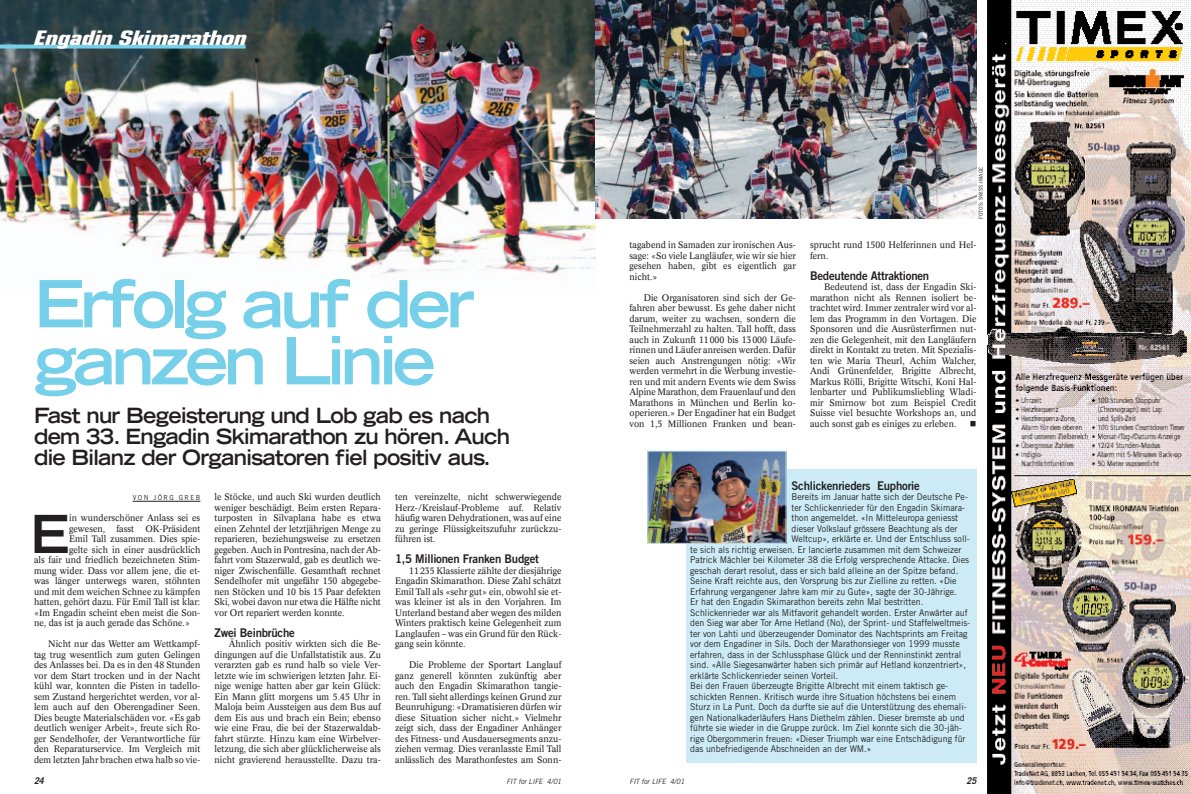
<style>
.page{position:relative;width:1191px;height:794px;background:#fff}
.page>*{position:absolute;margin:0;border:0;box-sizing:border-box;transform-origin:0 0}
.t1{font:700 expanded 65px/57px "Trade Gothic LH";letter-spacing:-.07em;color:#76d0e9}
.t2{font:700 expanded 52.4px "Trade Gothic LH";color:#231f20;scale:.95 1}
.t3{font:700 expanded 21px/21px "Trade Gothic LH";letter-spacing:-.035em;color:#231f20;scale:.95 1}
.t4{font:italic 700 condensed 20px "Eurostile";color:#fff;scale:1.4 1}
.t5{font:12px "Trade Gothic Bold Two";letter-spacing:-.02em;color:#231f20;scale:.95 1}
.t6{font:9.2px/10.5px "Concorde";color:#231f20;text-align:justify;scale:.95 1}
.t7{font:9.2px "Trade Gothic";color:#231f20;scale:.95 1}
.t8{font:italic 700 9.2px "Trade Gothic";color:#231f20;scale:.95 1}
.t9{font:italic 7.2px "Trade Gothic";color:#231f20;scale:.95 1}
.t10{font:7px "Trade Gothic";letter-spacing:.215em;color:#231f20;scale:.95 1}
.t11{font:5.5px "Trade Gothic";color:#231f20;scale:.95 1}
</style>
<div class="page">
<img style="left:0;top:1px;width:595px;height:282px">
<svg style="left:0;top:45px;width:245px;height:4px"></svg>
<hr style="left:133px;top:501px;width:67px;height:1px;background:#231f20">
<div style="left:686px;top:469px;width:290px;height:294px;background:#ccebf6"></div>
<img style="left:649px;top:453px;width:135px;height:89px">
<div style="left:647px;top:451px;width:139px;height:93px;border:1px solid #ccebf6"></div>
<img style="left:595px;top:1px;width:381px;height:218px">
<img style="left:987px;top:1px;width:204px;height:793px">
<h3 class="t4" style="left:33px;top:30px;width:157px">Engadin Skimarathon</h3>
<h1 class="t1" style="left:34px;top:281px;width:442px">Erfolg auf der ganzen Linie</h1>
<h3 class="t3" style="left:34px;top:407px;width:502px">Fast nur Begeisterung und Lob gab es nach dem 33. Engadin Skimarathon zu hören. Auch die Bilanz der Organisatoren fiel positiv aus.</h3>
<p class="t10" style="left:133px;top:495px;width:73px">VON JÖRG GREB</p>
<h2 class="t2" style="left:30px;top:514px;width:42px">E</h2>
<p class="t6" style="left:69px;top:513px;width:140px">in wunderschöner Anlass sei es</p>
<p class="t6" style="left:69px;top:524px;width:140px">gewesen, fasst OK-Präsident</p>
<p class="t6" style="left:69px;top:534px;width:140px">Emil Tall zusammen. Dies spie-</p>
<p class="t6" style="left:69px;top:545px;width:140px">gelte sich in einer ausdrücklich</p>
<p class="t6" style="left:34px;top:555px;width:177px">als fair und friedlich bezeichneten Stim-</p>
<p class="t6" style="left:34px;top:566px;width:177px">mung wider. Dass vor allem jene, die et-</p>
<p class="t6" style="left:34px;top:576px;width:177px">was länger unterwegs waren, stöhnten</p>
<p class="t6" style="left:34px;top:587px;width:177px">und mit dem weichen Schnee zu kämpfen</p>
<p class="t6" style="left:34px;top:597px;width:177px">hatten, gehört dazu. Für Emil Tall ist klar:</p>
<p class="t6" style="left:34px;top:608px;width:177px">«Im Engadin scheint eben meist die Son-</p>
<p class="t6" style="left:34px;top:618px;width:166px">ne, das ist ja auch gerade das Schöne.»</p>
<p class="t6" style="left:34px;top:639px;width:177px;text-indent:14px">Nicht nur das Wetter am Wettkampf&shy;tag trug wesentlich zum guten Gelingen des Anlasses bei. Da es in den 48 Stunden vor dem Start trocken und in der Nacht kühl war, konnten die Pisten in tadello&shy;sem Zustand hergerichtet werden, vor al&shy;lem auch auf den Oberengadiner Seen.<br>Dies beugte Materialschäden vor. «Es gab deutlich weniger Arbeit», freute sich Ro&shy;ger Sendelhofer, der Verantwortliche für den Reparaturservice. Im Vergleich mit dem letzten Jahr brachen etwa halb so vie-</p>
<p class="t6" style="left:214px;top:492px;width:177px">le Stöcke, und auch Ski wurden deutlich weniger beschädigt. Beim ersten Repara&shy;turposten in Silvaplana habe es etwa einen Zehntel der letztjährigen Menge zu reparieren, beziehungsweise zu ersetzen gegeben. Auch in Pontresina, nach der Ab&shy;fahrt vom Stazerwald, gab es deutlich we&shy;niger Zwischenfälle. Gesamthaft rechnet Sendelhofer mit ungefähr 150 abgegebe&shy;nen Stöcken und 10 bis 15 Paar defekten Ski, wobei davon nur etwa die Hälfte nicht vor Ort repariert werden konnte.</p>
<h3 class="t5" style="left:214px;top:628px;width:86px">Zwei Beinbrüche</h3>
<p class="t6" style="left:214px;top:639px;width:177px;text-indent:14px">Ähnlich positiv wirkten sich die Be&shy;dingungen auf die Unfallstatistik aus. Zu verarzten gab es rund halb so viele Ver&shy;letzte wie im schwierigen letzten Jahr. Ei&shy;nige wenige hatten aber gar kein Glück:<br>Ein Mann glitt morgens um 5.45 Uhr in Maloja beim Aussteigen aus dem Bus auf dem Eis aus und brach ein Bein; ebenso wie eine Frau, die bei der Stazerwaldab&shy;fahrt stürzte. Hinzu kam eine Wirbelver&shy;letzung, die sich aber glücklicherweise als nicht gravierend herausstellte. Dazu tra-</p>
<p class="t6" style="left:395px;top:492px;width:177px">ten vereinzelte, nicht schwerwiegende Herz-/Kreislauf-Probleme auf. Relativ häufig waren Dehydrationen, was auf eine zu geringe Flüssigkeitszufuhr zurückzu&shy;führen ist.</p>
<h3 class="t5" style="left:395px;top:554px;width:153px">1,5 Millionen Franken Budget</h3>
<p class="t6" style="left:395px;top:566px;width:177px;text-indent:14px">11235 Klassierte zählte der diesjährige Engadin Skimarathon. Diese Zahl schätzt Emil Tall als «sehr gut» ein, obwohl sie et&shy;was kleiner ist als in den Vorjahren. Im Unterland bestand aber wegen des milden Winters praktisch keine Gelegenheit zum Langlaufen – was ein Grund für den Rück&shy;gang sein könnte.</p>
<p class="t6" style="left:395px;top:660px;width:177px;text-indent:14px">Die Probleme der Sportart Langlauf ganz generell könnten zukünftig aber auch den Engadin Skimarathon tangie&shy;ren. Tall sieht allerdings keinen Grund zur Beunruhigung: «Dramatisieren dürfen wir diese Situation sicher nicht.» Vielmehr zeigt sich, dass der Engadiner Anhänger des Fitness- und Ausdauersegments anzu&shy;ziehen vermag. Dies veranlasste Emil Tall anlässlich des Marathonfestes am Sonn-</p>
<p class="t6" style="left:629px;top:240px;width:177px">tagabend in Samaden zur ironischen Aus&shy;sage: «So viele Langläufer, wie wir sie hier gesehen haben, gibt es eigentlich gar nicht.»</p>
<p class="t6" style="left:629px;top:293px;width:177px;text-indent:14px">Die Organisatoren sind sich der Ge&shy;fahren aber bewusst. Es gehe daher nicht darum, weiter zu wachsen, sondern die Teilnehmerzahl zu halten. Tall hofft, dass auch in Zukunft 11000 bis 13000 Läufe&shy;rinnen und Läufer anreisen werden. Dafür seien auch Anstrengungen nötig: «Wir werden vermehrt in die Werbung investie&shy;ren und mit andern Events wie dem Swiss Alpine Marathon, dem Frauenlauf und den Marathons in München und Berlin ko&shy;operieren.» Der Engadiner hat ein Budget von 1,5 Millionen Franken und bean-</p>
<p class="t11" style="left:978px;top:219px;width:57px;rotate:-90deg">FOTOS: SWISS-IMAGE</p>
<p class="t6" style="left:810px;top:240px;width:177px">sprucht rund 1500 Helferinnen und Hel&shy;fern.</p>
<h3 class="t5" style="left:810px;top:271px;width:127px">Bedeutende Attraktionen</h3>
<p class="t6" style="left:810px;top:282px;width:177px;text-indent:14px">Bedeutend ist, dass der Engadin Ski&shy;marathon nicht als Rennen isoliert be&shy;trachtet wird. Immer zentraler wird vor al&shy;lem das Programm in den Vortagen. Die Sponsoren und die Ausrüsterfirmen nut&shy;zen die Gelegenheit, mit den Langläufern direkt in Kontakt zu treten. Mit Spezialis&shy;ten wie Maria Theurl, Achim Walcher, Andi Grünenfelder, Brigitte Albrecht, Markus Rölli, Brigitte Witschi, Koni Hal&shy;lenbarter und Publikumsliebling Wladi&shy;mir Smirnow bot zum Beispiel Credit Suisse viel besuchte Workshops an, und auch sonst gab es einiges zu erleben.</p>
<h3 class="t5" style="left:791px;top:481px;width:137px">Schlickenrieders Euphorie</h3>
<p class="t7" style="left:791px;top:493px;width:187px">Bereits im Januar hatte sich der Deutsche Pe-</p>
<p class="t7" style="left:791px;top:504px;width:184px">ter Schlickenrieder für den Engadin Skimara-</p>
<p class="t7" style="left:791px;top:514px;width:177px">thon angemeldet. «In Mitteleuropa geniesst</p>
<p class="t7" style="left:791px;top:525px;width:176px">dieser Volkslauf grössere Beachtung als der</p>
<p class="t7" style="left:791px;top:535px;width:189px">Weltcup», erklärte er. Und der Entschluss soll-</p>
<p class="t7" style="left:690px;top:546px;width:287px">te sich als richtig erweisen. Er lancierte zusammen mit dem Schweizer</p>
<p class="t7" style="left:690px;top:556px;width:295px">Patrick Mächler bei Kilometer 38 die Erfolg versprechende Attacke. Dies</p>
<p class="t7" style="left:690px;top:567px;width:284px">geschah derart resolut, dass er sich bald alleine an der Spitze befand.</p>
<p class="t7" style="left:690px;top:577px;width:282px">Seine Kraft reichte aus, den Vorsprung bis zur Zielline zu retten. «Die</p>
<p class="t7" style="left:690px;top:588px;width:282px">Erfahrung vergangener Jahre kam mir zu Gute», sagte der 30-Jährige.</p>
<p class="t7" style="left:690px;top:598px;width:247px">Er hat den Engadin Skimarathon bereits zehn Mal bestritten.</p>
<p class="t7" style="left:690px;top:609px;width:294px">Schlickenrieder war als Mitfavorit gehandelt worden. Erster Anwärter auf</p>
<p class="t7" style="left:690px;top:619px;width:296px">den Sieg war aber Tor Arne Hetland (No), der Sprint- und Staffelweltmeis-</p>
<p class="t7" style="left:690px;top:630px;width:293px">ter von Lahti und überzeugender Dominator des Nachtsprints am Freitag</p>
<p class="t7" style="left:690px;top:640px;width:285px">vor dem Engadiner in Sils. Doch der Marathonsieger von 1999 musste</p>
<p class="t7" style="left:690px;top:651px;width:287px">erfahren, dass in der Schlussphase Glück und der Renninstinkt zentral</p>
<p class="t7" style="left:690px;top:661px;width:292px">sind. «Alle Siegesanwärter haben sich primär auf Hetland konzentriert»,</p>
<p class="t7" style="left:690px;top:672px;width:157px">erklärte Schlickenrieder seinen Vorteil.</p>
<p class="t7" style="left:690px;top:682px;width:273px">Bei den Frauen überzeugte Brigitte Albrecht mit einem taktisch ge-</p>
<p class="t7" style="left:690px;top:693px;width:281px">schickten Rennen. Kritisch wurde ihre Situation höchstens bei einem</p>
<p class="t7" style="left:690px;top:703px;width:292px">Sturz in La Punt. Doch da durfte sie auf die Unterstützung des ehemali-</p>
<p class="t7" style="left:690px;top:714px;width:290px">gen Nationalkaderläufers Hans Diethelm zählen. Dieser bremste ab und</p>
<p class="t7" style="left:690px;top:724px;width:287px">führte sie wieder in die Gruppe zurück. Im Ziel konnte sich die 30-jäh-</p>
<p class="t7" style="left:690px;top:735px;width:291px">rige Obergommerin freuen: «Dieser Triumph war eine Entschädigung für</p>
<p class="t7" style="left:690px;top:745px;width:192px">das unbefriedigende Abschneiden an der WM.»</p>
<p class="t8" style="left:34px;top:777px;width:14px">24</p>
<p class="t9" style="left:506px;top:778px;width:61px">FIT for LIFE 4/01</p>
<p class="t9" style="left:629px;top:778px;width:61px">FIT for LIFE 4/01</p>
<p class="t8" style="left:966px;top:777px;width:14px">25</p>
</div>
